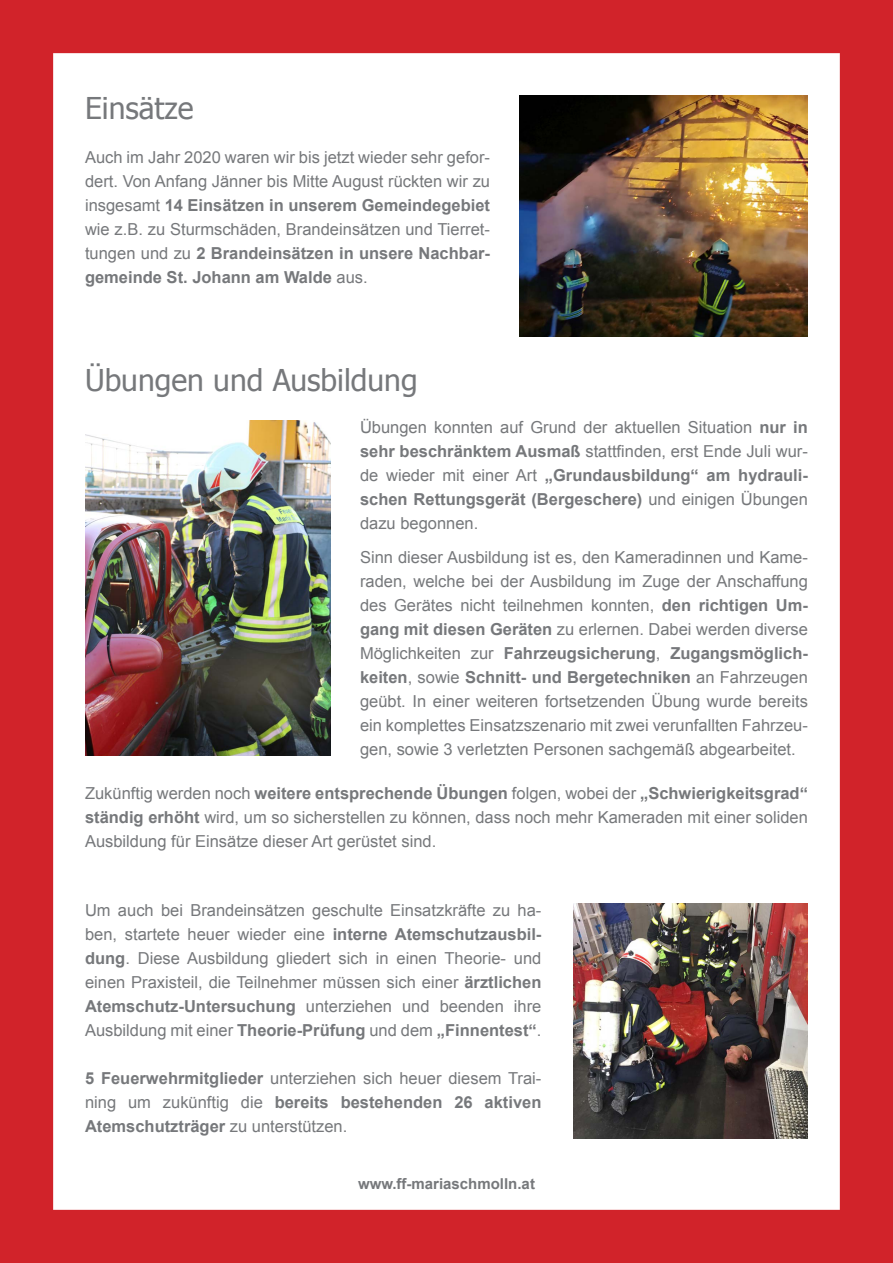
<style>
.page{position:relative;width:893px;height:1263px;background:#fff}
.page>*{position:absolute;margin:0;border:0;box-sizing:border-box;transform-origin:0 0}
.t1{font:30px "Tahoma";color:#76787b}
.t2{font:16.5px/24px "Arial";color:#76787b;text-align:justify}
.t3{font:700 15px "Arial";color:#76787b}
.s1{font-weight:700}
</style>
<div class="page">
<div style="left:0;top:53px;width:53px;height:1157px;background:#d1232a"></div>
<div style="left:840px;top:53px;width:53px;height:1157px;background:#d1232a"></div>
<div style="left:0;top:1210px;width:893px;height:53px;background:#d1232a"></div>
<div style="left:0;top:0;width:893px;height:53px;background:#d1232a"></div>
<img style="left:573px;top:904px;width:235px;height:234px">
<img style="left:520px;top:96px;width:288px;height:241px">
<img style="left:85px;top:421px;width:245px;height:335px">
<p class="t1" style="left:85px;top:88px;width:110px">Einsätze</p>
<p class="t2" style="left:85px;top:145px;width:407px">Auch im Jahr 2020 waren wir bis jetzt wieder sehr gefor&shy;dert. Von Anfang Jänner bis Mitte August rückten wir zu insgesamt <span class="s1">14 Einsätzen in unserem Gemeindegebiet </span>wie z.B. zu Sturmschäden, Brandeinsätzen und Tierret&shy;tungen und zu <span class="s1">2 Brandeinsätzen in unsere Nachbar&shy;gemeinde St. Johann am Walde</span> aus.</p>
<p class="t1" style="left:85px;top:360px;width:334px">Übungen und Ausbildung</p>
<p class="t2" style="left:360px;top:415px;width:449px">Übungen konnten auf Grund der aktuellen Situation <span class="s1">nur in sehr beschränktem Ausmaß</span> stattfinden, erst Ende Juli wur&shy;de wieder mit einer Art <span class="s1">„Grundausbildung“ am hydrauli&shy;schen Rettungsgerät (Bergeschere)</span> und einigen Übungen dazu begonnen.</p>
<p class="t2" style="left:360px;top:545px;width:449px">Sinn dieser Ausbildung ist es, den Kameradinnen und Kame&shy;raden, welche bei der Ausbildung im Zuge der Anschaffung des Gerätes nicht teilnehmen konnten, <span class="s1">den richtigen Um&shy;gang mit diesen Geräten</span> zu erlernen. Dabei werden diverse Möglichkeiten zur <span class="s1">Fahrzeugsicherung</span>, <span class="s1">Zugangsmöglich&shy;keiten</span>, sowie <span class="s1">Schnitt- und Bergetechniken</span> an Fahrzeugen geübt. In einer weiteren fortsetzenden Übung wurde bereits ein komplettes Einsatzszenario mit zwei verunfallten Fahrzeu&shy;gen, sowie 3 verletzten Personen sachgemäß abgearbeitet.</p>
<p class="t2" style="left:85px;top:781px;width:724px">Zukünftig werden noch <span class="s1">weitere entsprechende Übungen</span> folgen, wobei der <span class="s1">„Schwierigkeitsgrad“ ständig erhöht</span> wird, um so sicherstellen zu können, dass noch mehr Kameraden mit einer soliden Ausbildung für Einsätze dieser Art gerüstet sind.</p>
<p class="t2" style="left:85px;top:898px;width:458px">Um auch bei Brandeinsätzen geschulte Einsatzkräfte zu ha&shy;ben, startete heuer wieder eine <span class="s1">interne Atemschutzausbil&shy;dung</span>. Diese Ausbildung gliedert sich in einen Theorie- und einen Praxisteil, die Teilnehmer müssen sich einer <span class="s1">ärztlichen Atemschutz-Untersuchung</span> unterziehen und beenden ihre Ausbildung mit einer <span class="s1">Theorie-Prüfung</span> und dem <span class="s1">„Finnentest“</span>.</p>
<p class="t2" style="left:85px;top:1066px;width:458px"><span class="s1">5 Feuerwehrmitglieder</span> unterziehen sich heuer diesem Trai&shy;ning um zukünftig die <span class="s1">bereits bestehenden 26 aktiven Atemschutzträger</span> zu unterstützen.</p>
<p class="t3" style="left:358px;top:1173px;width:178px">www.ff-mariaschmolln.at</p>
</div>
